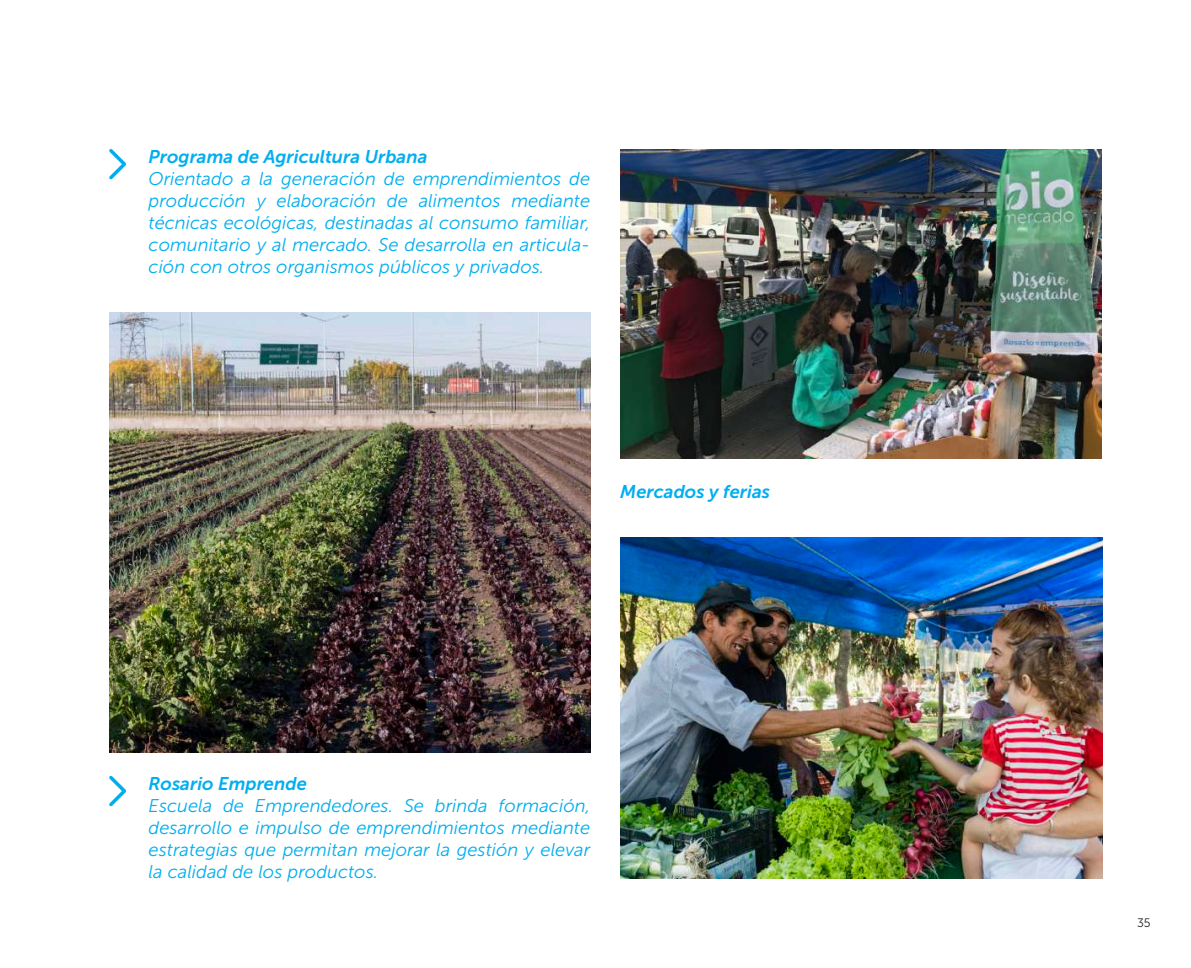
<style>
.page{position:relative;width:1191px;height:968px;background:#fff}
.page>*{position:absolute;margin:0;border:0;box-sizing:border-box;transform-origin:0 0}
.t1{font:italic 18.38px/22.1px "Museo Sans 300";color:#00aeef;text-align:justify}
.t2{font:italic 18.38px "Museo Sans 700";color:#00aeef}
.t3{font:12.25px "Museo Sans 300";color:#231f20}
</style>
<div class="page">
<img style="left:109px;top:313px;width:481px;height:439px">
<img style="left:620px;top:150px;width:481px;height:308px">
<img style="left:621px;top:537px;width:481px;height:341px">
<svg style="left:109px;top:149px;width:18px;height:31px"></svg>
<svg style="left:109px;top:775px;width:17px;height:32px"></svg>
<p class="t2" style="left:149px;top:146px;width:280px">Programa de Agricultura Urbana</p>
<p class="t1" style="left:149px;top:168px;width:443px">Orientado a la generación de emprendimientos de producción y elaboración de alimentos mediante técnicas ecológicas, destinadas al consumo familiar, comunitario y al mercado. Se desarrolla en articula&shy;ción con otros organismos públicos y privados.</p>
<p class="t2" style="left:620px;top:481px;width:151px">Mercados y ferias</p>
<p class="t2" style="left:149px;top:773px;width:160px">Rosario Emprende</p>
<p class="t1" style="left:149px;top:794px;width:443px">Escuela de Emprendedores. Se brinda formación, desarrollo e impulso de emprendimientos mediante estrategias que permitan mejorar la gestión y elevar la calidad de los productos.</p>
<p class="t3" style="left:1137px;top:916px;width:15px">35</p>
</div>
